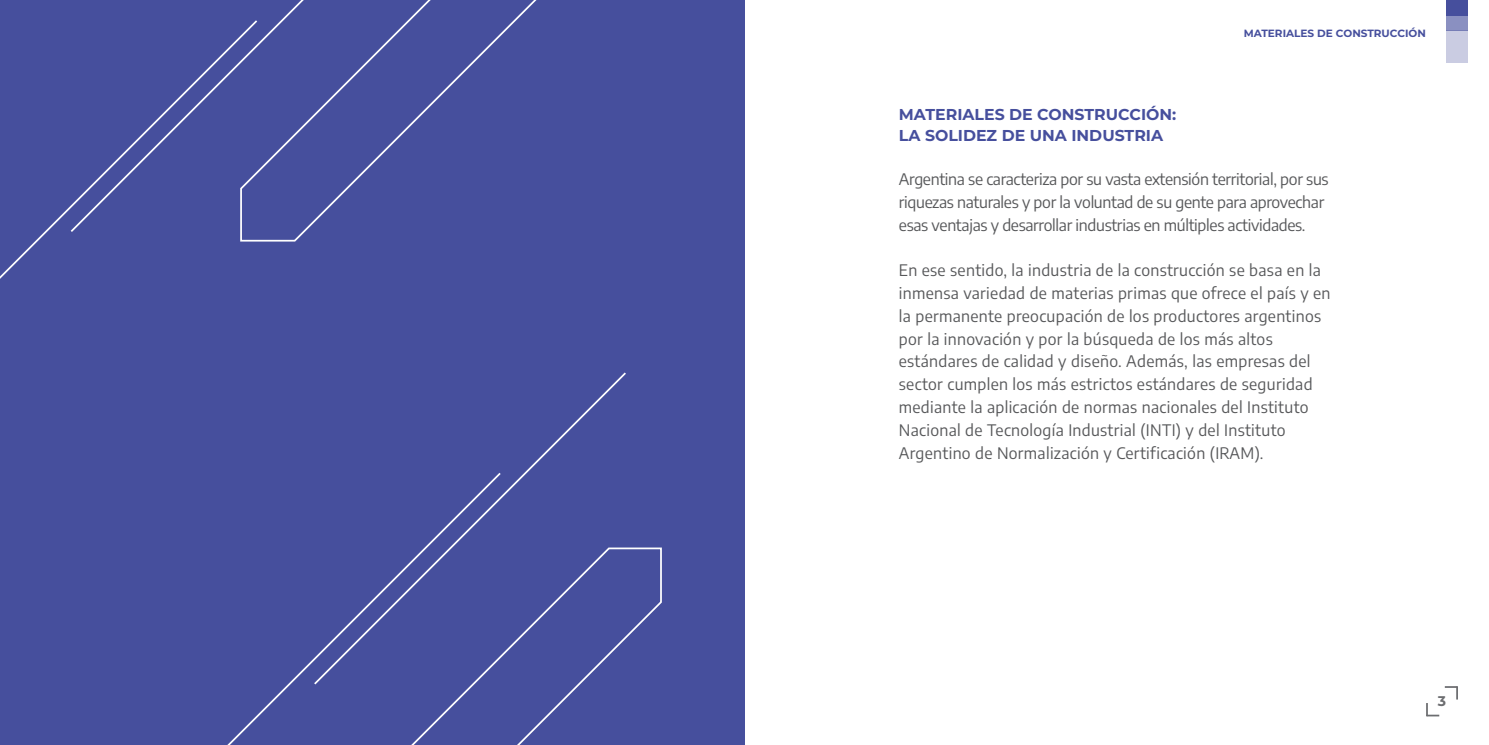
<style>
.page{position:relative;width:1489px;height:745px;background:#fff}
.page>*{position:absolute;margin:0;border:0;box-sizing:border-box;transform-origin:0 0}
.t1{font:15.75px/22.8px "Encode Sans";letter-spacing:.02em;color:#57585a}
.t2{font:15.75px/22.8px "Encode Sans";letter-spacing:-.02em;color:#57585a}
.t3{font:700 15.75px "Montserrat";color:#464f9d}
.t4{font:700 14px "Montserrat";color:#6c6d70}
.t5{font:700 10.5px "Montserrat";color:#464f9d}
</style>
<div class="page">
<div style="left:1446px;top:0;width:21px;height:15px;background:#464f9d"></div>
<div style="left:1446px;top:15px;width:21px;height:16px;background:#8a90c1"></div>
<div style="left:1446px;top:31px;width:21px;height:32px;background:#cacce2"></div>
<svg style="left:1426px;top:703px;width:12px;height:13px"></svg>
<svg style="left:1444px;top:686px;width:13px;height:13px"></svg>
<div style="left:0;top:0;width:744px;height:744px;background:#464f9d"></div>
<svg style="left:627px;top:547px;width:35px;height:91px"></svg>
<svg style="left:384px;top:0;width:153px;height:153px"></svg>
<svg style="left:0;top:0;width:384px;height:279px"></svg>
<svg style="left:228px;top:372px;width:399px;height:372px"></svg>
<p class="t5" style="left:1243px;top:26px;width:184px">MATERIALES DE CONSTRUCCIÓN</p>
<p class="t3" style="left:898px;top:103px;width:279px">MATERIALES DE CONSTRUCCIÓN:</p>
<p class="t3" style="left:898px;top:124px;width:266px">LA SOLIDEZ DE UNA INDUSTRIA</p>
<p class="t2" style="left:898px;top:167px;width:431px">Argentina se caracteriza por su vasta extensión territorial, por sus riquezas naturales y por la voluntad de su gente para aprovechar esas ventajas y desarrollar industrias en múltiples actividades.</p>
<p class="t1" style="left:898px;top:258px;width:433px">En ese sentido, la industria de la construcción se basa en la inmensa variedad de materias primas que ofrece el país y en la permanente preocupación de los productores argentinos por la innovación y por la búsqueda de los más altos estándares de calidad y diseño. Además, las empresas del sector cumplen los más estrictos estándares de seguridad mediante la aplicación de normas nacionales del Instituto Nacional de Tecnología Industrial (INTI) y del Instituto Argentino de Normalización y Certificación (IRAM).</p>
<p class="t4" style="left:1437px;top:690px;width:10px">3</p>
</div>
